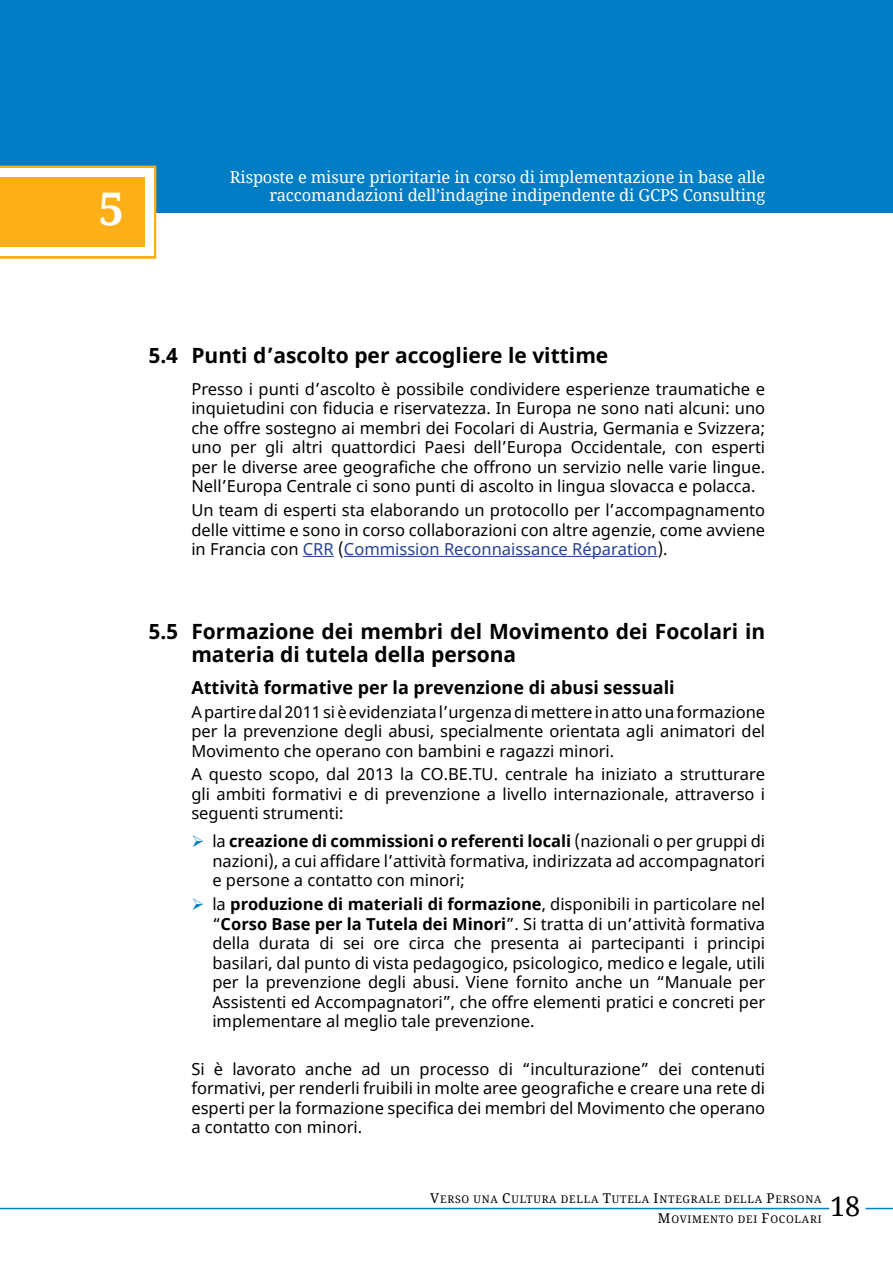
<style>
.page{position:relative;width:893px;height:1263px;background:#fff}
.page>*{position:absolute;margin:0;border:0;box-sizing:border-box;transform-origin:0 0}
.t1{font:700 45px "Noto Serif";color:#fff}
.t2{font:27px "Noto Serif";color:#000}
.t3{font:700 21px/22.5px "Noto Sans";color:#000}
.t4{font:700 18px "Noto Sans";color:#000}
.t5{font:16.5px/19.5px "Noto Sans";color:#000;text-align:justify}
.t6{font:16.5px/18px "Noto Serif";letter-spacing:-.01em;color:#fff;text-align:right}
.t7{font:10.5px/19.5px "Noto Serif";letter-spacing:.07em;color:#000;text-align:right}
.s1{color:#25408f}
.s2{color:#007dc5}
.s3{font-weight:700}
.s4{font-size:13.5px}
</style>
<div class="page">
<hr style="left:0;top:1208px;width:829px;height:1px;background:#007dc5">
<svg style="left:866px;top:1208px;width:27px;height:1px"></svg>
<div style="left:0;top:0;width:893px;height:212px;background:#007dc5"></div>
<div style="left:0;top:166px;width:156px;height:93px;border:6px solid #fcaf17"></div>
<div style="left:0;top:169px;width:153px;height:87px;background:#fff"></div>
<div style="left:0;top:177px;width:144px;height:70px;background:#fcaf17"></div>
<hr style="left:303px;top:556px;width:31px;height:1px;background:#25408f">
<hr style="left:344px;top:556px;width:313px;height:1px;background:#25408f">
<h1 class="t1" style="left:99px;top:177px;width:27px">5</h1>
<p class="t6" style="left:230px;top:168px;width:537px">Risposte e misure prioritarie in corso di implementazione in base alle raccomandazioni dell’indagine indipendente di GCPS Consulting</p>
<p class="t3" style="left:149px;top:344px;width:31px">5.4</p>
<p class="t3" style="left:191px;top:344px;width:418px">Punti d’ascolto per accogliere le vittime</p>
<p class="t5" style="left:191px;top:380px;width:575px">Presso i punti d’ascolto è possibile condividere esperienze traumatiche e inquietudini con fiducia e riservatezza. In Europa ne sono nati alcuni: uno che offre sostegno ai membri dei Focolari di Austria, Germania e Svizzera; uno per gli altri quattordici Paesi dell’Europa Occidentale, con esperti per le diverse aree geografiche che offrono un servizio nelle varie lingue.<br>Nell’Europa Centrale ci sono punti di ascolto in lingua slovacca e polacca.</p>
<p class="t5" style="left:191px;top:501px;width:575px">Un team di esperti sta elaborando un protocollo per l’accompagnamento delle vittime e sono in corso collaborazioni con altre agenzie, come avviene in Francia con <span class="s1">CRR</span> (<span class="s1">Commission Reconnaissance Réparation</span>).</p>
<p class="t3" style="left:149px;top:621px;width:31px">5.5</p>
<p class="t3" style="left:191px;top:621px;width:575px">Formazione dei membri del Movimento dei Focolari in materia di tutela della persona</p>
<p class="t4" style="left:191px;top:674px;width:485px">Attività formative per la prevenzione di abusi sessuali</p>
<p class="t5" style="left:191px;top:702px;width:575px">A partire dal 2011 si è evidenziata l’urgenza di mettere in atto una formazione per la prevenzione degli abusi, specialmente orientata agli animatori del Movimento che operano con bambini e ragazzi minori.</p>
<p class="t5" style="left:191px;top:765px;width:575px">A questo scopo, dal 2013 la CO.BE.TU. centrale ha iniziato a strutturare gli ambiti formativi e di prevenzione a livello internazionale, attraverso i seguenti strumenti:</p>
<p class="t5" style="left:212px;top:832px;width:554px;text-indent:-21px"><span class="s2">➢</span> la <span class="s3">creazione di commissioni o referenti locali</span> (nazionali o per gruppi di nazioni), a cui affidare l’attività formativa, indirizzata ad accompagnatori e persone a contatto con minori;</p>
<p class="t5" style="left:212px;top:895px;width:554px;text-indent:-21px"><span class="s2">➢</span> la <span class="s3">produzione di materiali di formazione</span>, disponibili in particolare nel “<span class="s3">Corso Base per la Tutela dei Minori</span>”. Si tratta di un’attività formativa della durata di sei ore circa che presenta ai partecipanti i principi basilari, dal punto di vista pedagogico, psicologico, medico e legale, utili per la prevenzione degli abusi. Viene fornito anche un “Manuale per Assistenti ed Accompagnatori”, che offre elementi pratici e concreti per implementare al meglio tale prevenzione.</p>
<p class="t5" style="left:191px;top:1059px;width:575px">Si è lavorato anche ad un processo di “inculturazione” dei contenuti formativi, per renderli fruibili in molte aree geografiche e creare una rete di esperti per la formazione specifica dei membri del Movimento che operano a contatto con minori.</p>
<p class="t7" style="left:430px;top:1189px;width:393px"><span class="s4">V</span>ERSO UNA <span class="s4">C</span>ULTURA DELLA <span class="s4">T</span>UTELA <span class="s4">I</span>NTEGRALE DELLA <span class="s4">P</span>ERSONA<br><span class="s4">M</span>OVIMENTO DEI <span class="s4">F</span>OCOLARI</p>
<h2 class="t2" style="left:830px;top:1187px;width:32px">18</h2>
</div>
